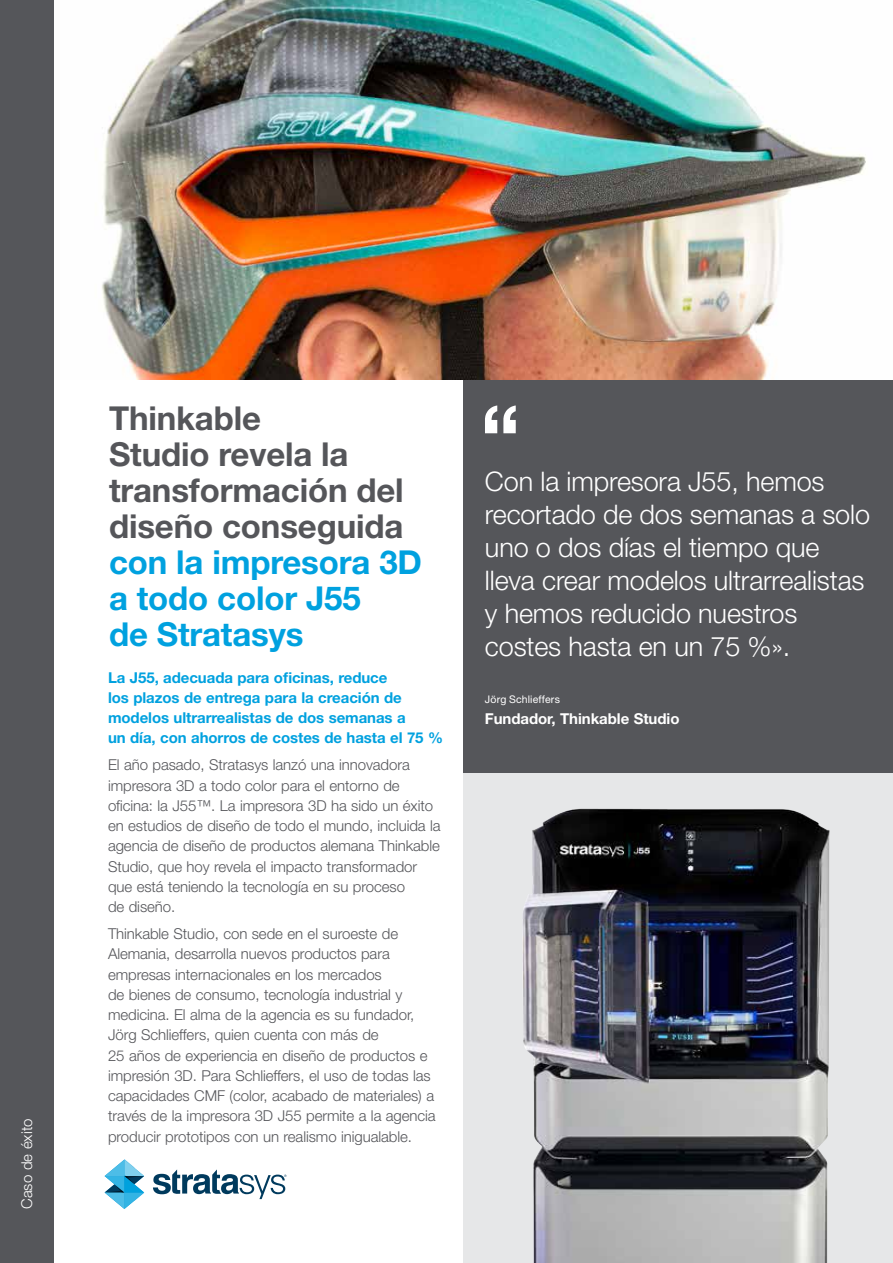
<style>
.page{position:relative;width:893px;height:1263px;background:#fff}
.page>*{position:absolute;margin:0;border:0;box-sizing:border-box;transform-origin:0 0}
.t1{font:700 33px/36px "Helvetica Neue LT Std";letter-spacing:-.005em;color:#55565a}
.t2{font:700 33px/36px "Helvetica Neue LT Std";letter-spacing:-.005em;color:#00a1df}
.t3{font:300 27px/33px "Helvetica Neue LT Std";letter-spacing:-.005em;color:#fff}
.t4{font:300 15px/20.2px "Helvetica Neue LT Std";letter-spacing:-.005em;color:#55565a}
.t5{font:700 15px/20.2px "Helvetica Neue LT Std";letter-spacing:-.005em;color:#00a1df}
.t6{font:700 15px "Helvetica Neue LT Std";letter-spacing:-.005em;color:#fff}
.t7{font:300 15px "Helvetica Neue LT Std";letter-spacing:.005em;color:#fff}
.t8{font:10.5px "Helvetica Neue LT Std";letter-spacing:.01em;color:#fff}
</style>
<div class="page">
<svg style="left:105px;top:1159px;width:39px;height:50px"></svg>
<svg style="left:153px;top:1169px;width:133px;height:30px"></svg>
<div style="left:0;top:0;width:54px;height:1263px;background:#55565a"></div>
<div style="left:463px;top:380px;width:430px;height:393px;background:#55565a"></div>
<svg style="left:485px;top:405px;width:31px;height:28px"></svg>
<img style="left:102px;top:0;width:764px;height:380px">
<div style="left:463px;top:773px;width:430px;height:490px;background:#e6e7e8"></div>
<img style="left:523px;top:808px;width:306px;height:455px">
<p class="t7" style="left:18px;top:1209px;width:92px;rotate:-90deg">Caso de éxito</p>
<h1 class="t1" style="left:109px;top:399px;width:296px">Thinkable<br>Studio revela la transformación del diseño conseguida</h1>
<h1 class="t2" style="left:109px;top:543px;width:314px">con la impresora 3D a todo color J55<br>de Stratasys</h1>
<p class="t5" style="left:108px;top:667px;width:337px">La J55, adecuada para oficinas, reduce<br>los plazos de entrega para la creación de modelos ultrarrealistas de dos semanas a<br>un día, con ahorros de costes de hasta el 75 %</p>
<p class="t4" style="left:108px;top:754px;width:334px">El año pasado, Stratasys lanzó una innovadora impresora 3D a todo color para el entorno de oficina: la J55™. La impresora 3D ha sido un éxito en estudios de diseño de todo el mundo, incluida la agencia de diseño de productos alemana Thinkable Studio, que hoy revela el impacto transformador que está teniendo la tecnología en su proceso<br>de diseño.</p>
<p class="t4" style="left:108px;top:923px;width:329px">Thinkable Studio, con sede en el suroeste de Alemania, desarrolla nuevos productos para empresas internacionales en los mercados<br>de bienes de consumo, tecnología industrial y medicina. El alma de la agencia es su fundador, Jörg Schlieffers, quien cuenta con más de<br>25 años de experiencia en diseño de productos e impresión 3D. Para Schlieffers, el uso de todas las capacidades CMF (color, acabado de materiales) a través de la impresora 3D J55 permite a la agencia producir prototipos con un realismo inigualable.</p>
<h2 class="t3" style="left:485px;top:465px;width:387px">Con la impresora J55, hemos recortado de dos semanas a solo uno o dos días el tiempo que lleva crear modelos ultrarrealistas y hemos reducido nuestros costes hasta en un 75 %».</h2>
<p class="t8" style="left:485px;top:693px;width:77px">Jörg Schlieffers</p>
<p class="t6" style="left:485px;top:709px;width:196px">Fundador, Thinkable Studio</p>
</div>
